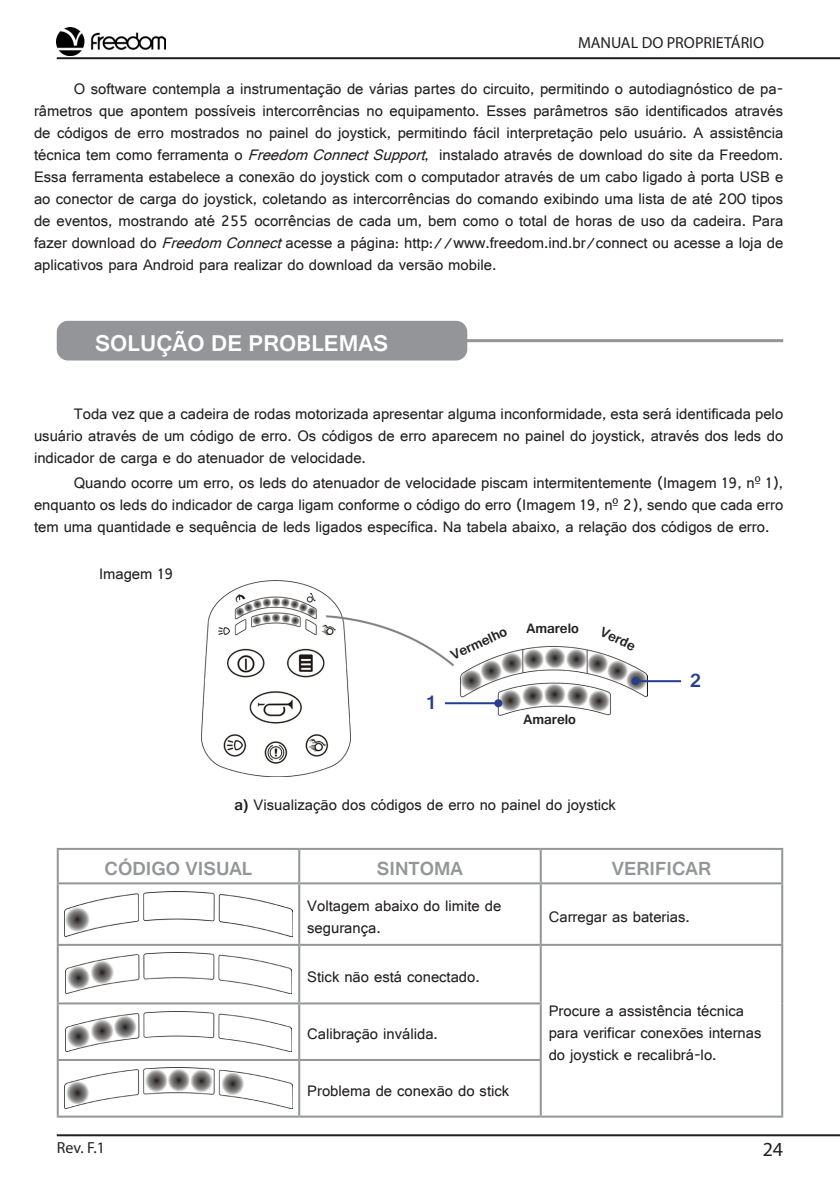
<style>
.page{position:relative;width:840px;height:1191px;background:#fff}
.page>*{position:absolute;margin:0;border:0;box-sizing:border-box;transform-origin:0 0}
.Título_1{font:700 24px "Gautami";color:#fff}
.Texto_tabela{font:700 20px "Gautami";color:#939598}
.t1{font:20px "Myriad Pro";color:#231f20}
.t2{font:700 20px "Gautami";color:#253f8e}
.Corpo_do_texto{font:16px/22px "Gautami";color:#231f20;text-align:justify}
.Texto_tabela-2{font:16px/22px "Gautami";color:#231f20}
.Título_2{font:16px "Gautami";color:#231f20}
.t3{font:16px "Myriad Pro";color:#231f20}
.Título_2-2{font:700 14.4px "Gautami";color:#231f20}
.s1{font-style:italic}
.s2{font-weight:700}
</style>
<div class="page">
<hr style="left:57px;top:57px;width:782px;height:2px;background:#231f20">
<hr style="left:57px;top:1134px;width:782px;height:2px;background:#231f20">
<img style="left:57px;top:28px;width:109px;height:28px">
<img style="left:202px;top:580px;width:444px;height:196px">
<div style="left:57px;top:321px;width:410px;height:39px;background:#939598;border-radius:11px"></div>
<hr style="left:444px;top:339px;width:338px;height:3px;background:#939598">
<hr style="left:635px;top:680px;width:45px;height:2px;background:#253f8e">
<div style="left:631px;top:677px;width:8px;height:8px;background:#253f8e;border-radius:50%"></div>
<hr style="left:444px;top:702px;width:54px;height:2px;background:#253f8e">
<div style="left:494px;top:699px;width:8px;height:8px;background:#253f8e;border-radius:50%"></div>
<hr style="left:57px;top:848px;width:242px;height:2px;background:#939598">
<hr style="left:57px;top:850px;width:2px;height:32px;background:#939598">
<hr style="left:299px;top:848px;width:241px;height:2px;background:#939598">
<hr style="left:298px;top:850px;width:2px;height:32px;background:#939598">
<hr style="left:540px;top:848px;width:242px;height:2px;background:#939598">
<hr style="left:539px;top:850px;width:2px;height:32px;background:#939598">
<hr style="left:780px;top:850px;width:2px;height:32px;background:#939598">
<hr style="left:57px;top:882px;width:242px;height:2px;background:#939598">
<hr style="left:57px;top:884px;width:2px;height:60px;background:#939598">
<hr style="left:299px;top:882px;width:241px;height:2px;background:#939598">
<hr style="left:298px;top:884px;width:2px;height:60px;background:#939598">
<hr style="left:540px;top:882px;width:242px;height:2px;background:#939598">
<hr style="left:539px;top:884px;width:2px;height:60px;background:#939598">
<hr style="left:780px;top:884px;width:2px;height:60px;background:#939598">
<hr style="left:57px;top:944px;width:242px;height:2px;background:#939598">
<hr style="left:57px;top:946px;width:2px;height:56px;background:#939598">
<hr style="left:299px;top:944px;width:241px;height:2px;background:#939598">
<hr style="left:298px;top:946px;width:2px;height:56px;background:#939598">
<hr style="left:540px;top:944px;width:242px;height:2px;background:#939598">
<hr style="left:539px;top:946px;width:2px;height:56px;background:#939598">
<hr style="left:780px;top:946px;width:2px;height:57px;background:#939598">
<hr style="left:57px;top:1002px;width:242px;height:2px;background:#939598">
<hr style="left:57px;top:1004px;width:2px;height:55px;background:#939598">
<hr style="left:299px;top:1002px;width:242px;height:2px;background:#939598">
<hr style="left:298px;top:1004px;width:2px;height:55px;background:#939598">
<hr style="left:539px;top:1004px;width:2px;height:55px;background:#939598">
<hr style="left:780px;top:1003px;width:2px;height:57px;background:#939598">
<hr style="left:57px;top:1059px;width:242px;height:2px;background:#939598">
<hr style="left:57px;top:1061px;width:2px;height:54px;background:#939598">
<hr style="left:299px;top:1059px;width:242px;height:2px;background:#939598">
<hr style="left:298px;top:1061px;width:2px;height:54px;background:#939598">
<hr style="left:539px;top:1061px;width:2px;height:54px;background:#939598">
<hr style="left:780px;top:1060px;width:2px;height:55px;background:#939598">
<hr style="left:57px;top:1115px;width:242px;height:2px;background:#939598">
<hr style="left:299px;top:1115px;width:241px;height:2px;background:#939598">
<hr style="left:540px;top:1115px;width:242px;height:2px;background:#939598">
<img style="left:65px;top:891px;width:227px;height:46px">
<img style="left:65px;top:953px;width:226px;height:40px">
<img style="left:65px;top:1011px;width:226px;height:41px">
<img style="left:65px;top:1068px;width:227px;height:40px">
<p class="t3" style="left:577px;top:32px;width:187px">MANUAL DO PROPRIETÁRIO</p>
<p class="Corpo_do_texto" style="left:34px;top:78px;width:750px;text-indent:40px">O software contempla a instrumentação de várias partes do circuito, permitindo o autodiagnóstico de pa&shy;râmetros que apontem possíveis intercorrências no equipamento. Esses parâmetros são identificados através de códigos de erro mostrados no painel do joystick, permitindo fácil interpretação pelo usuário. A assistência técnica tem como ferramenta o <span class="s1">FreedomConnectSupport</span>, instalado através de download do site da Freedom.<br>Essa ferramenta estabelece a conexão do joystick com o computador através de um cabo ligado à porta USB e ao conector de carga do joystick, coletando as intercorrências do comando exibindo uma lista de até 200 tipos de eventos, mostrando até 255 ocorrências de cada um, bem como o total de horas de uso da cadeira. Para fazer download do <span class="s1">FreedomConnect</span>acesse a página: http://www.freedom.ind.br/connect ou acesse a loja de aplicativos para Android para realizar do download da versão mobile.</p>
<p class="Título_1" style="left:95px;top:329px;width:294px">SOLUÇÃO DE PROBLEMAS</p>
<p class="Corpo_do_texto" style="left:34px;top:402px;width:750px;text-indent:40px">Toda vez que a cadeira de rodas motorizada apresentar alguma inconformidade, esta será identificada pelo usuário através de um código de erro. Os códigos de erro aparecem no painel do joystick, através dos leds do indicador de carga e do atenuador de velocidade.</p>
<p class="Corpo_do_texto" style="left:34px;top:471px;width:750px;text-indent:40px">Quando ocorre um erro, os leds do atenuador de velocidade piscam intermitentemente (Imagem 19, nº 1), enquanto os leds do indicador de carga ligam conforme o código do erro (Imagem 19, nº 2), sendo que cada erro tem uma quantidade e sequência de leds ligados específica. Na tabela abaixo, a relação dos códigos de erro.</p>
<p class="Título_2" style="left:99px;top:563px;width:76px">Imagem 19</p>
<p class="t2" style="left:425px;top:690px;width:12px">1</p>
<p class="Título_2-2" style="left:447px;top:648px;width:62px;rotate:-25deg">Vermelho</p>
<p class="Título_2-2" style="left:526px;top:620px;width:54px">Amarelo</p>
<p class="Título_2-2" style="left:604px;top:623px;width:39px;rotate:25deg">Verde</p>
<p class="Título_2-2" style="left:523px;top:710px;width:54px">Amarelo</p>
<p class="Título_2" style="left:234px;top:795px;width:383px"><span class="s2">a)</span> Visualização dos códigos de erro no painel do joystick</p>
<p class="t2" style="left:689px;top:668px;width:12px">2</p>
<p class="Texto_tabela" style="left:104px;top:856px;width:149px">CÓDIGO VISUAL</p>
<p class="Texto_tabela" style="left:377px;top:856px;width:87px">SINTOMA</p>
<p class="Texto_tabela" style="left:611px;top:856px;width:101px">VERIFICAR</p>
<p class="Texto_tabela-2" style="left:307px;top:894px;width:195px">Voltagem abaixo do limite de segurança.</p>
<p class="Texto_tabela-2" style="left:548px;top:905px;width:142px">Carregar as baterias.</p>
<p class="Texto_tabela-2" style="left:307px;top:965px;width:174px">Stick não está conectado.</p>
<p class="Texto_tabela-2" style="left:548px;top:999px;width:214px">Procure a assistência técnica para verificar conexões internas do joystick e recalibrá-lo.</p>
<p class="Texto_tabela-2" style="left:307px;top:1022px;width:132px">Calibração inválida.</p>
<p class="t3" style="left:57px;top:1138px;width:50px">Rev. F.1</p>
<p class="Texto_tabela-2" style="left:307px;top:1079px;width:203px">Problema de conexão do stick</p>
<p class="t1" style="left:762px;top:1137px;width:22px">24</p>
</div>
